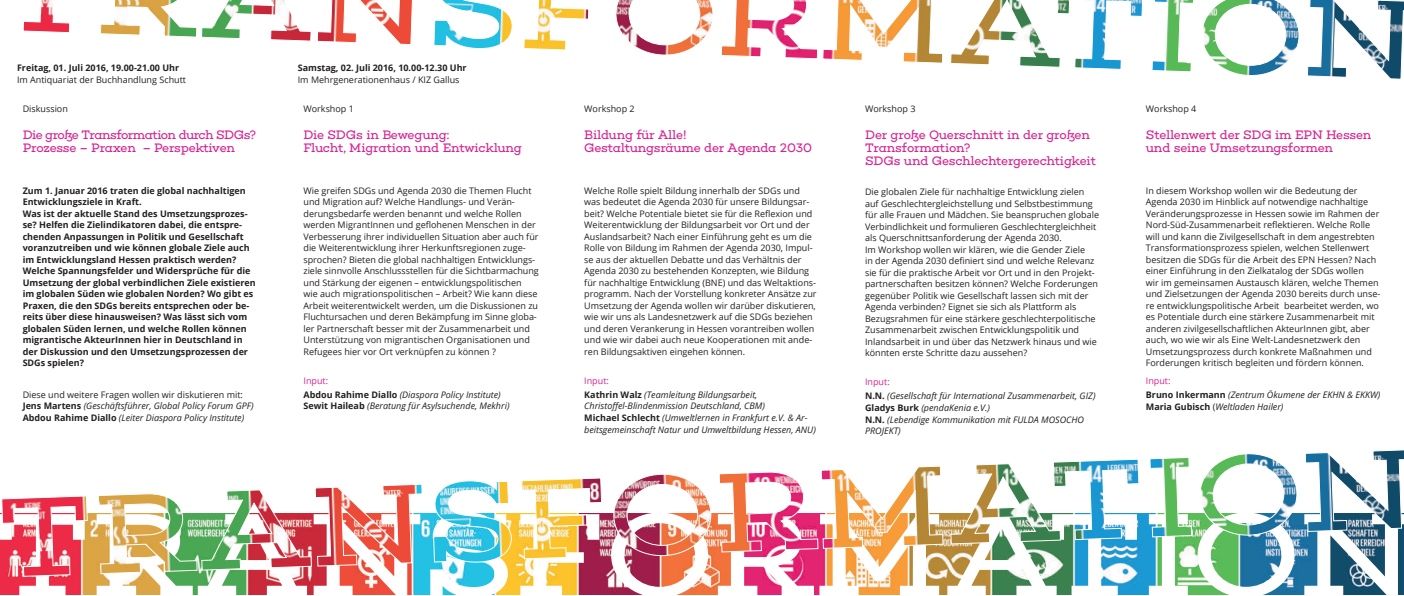
<style>
.page{position:relative;width:1404px;height:596px;background:#fff}
.page>*{position:absolute;margin:0;border:0;box-sizing:border-box;transform-origin:0 0}
.t1{font:12.5px/13px "Choplin";letter-spacing:-.025em;color:#d72291}
.t2{font:9px/11.5px "Open Sans";color:#231f20}
.t3{font:700 9px/11.5px "Open Sans";color:#231f20}
.t4{font:italic 9px/11.5px "Open Sans";color:#231f20}
.s1{font-style:normal}
.s2{font-weight:700;font-style:normal}
.s3{font-style:normal;color:#d72291}
</style>
<div class="page">
<svg style="left:0;top:513px;width:1403px;height:82px"></svg>
<img style="left:1px;top:450px;width:1402px;height:127px">
<svg style="left:23px;top:0;width:1380px;height:80px"></svg>
<p class="t3" style="left:17px;top:62px;width:164px">Freitag, 01. Juli 2016, 19.00-21.00 Uhr</p>
<p class="t2" style="left:17px;top:74px;width:170px">Im Antiquariat der Buchhandlung Schutt</p>
<p class="t2" style="left:23px;top:102px;width:47px">Diskussion</p>
<h1 class="t1" style="left:23px;top:128px;width:235px">Die große Transformation durch SDGs?<br>Prozesse – Praxen – Perspektiven</h1>
<p class="t3" style="left:23px;top:184px;width:234px">Zum 1. Januar 2016 traten die global nachhaltigen Entwicklungsziele in Kraft.<br>Was ist der aktuelle Stand des Umsetzungsprozes&shy;se? Helfen die Zielindikatoren dabei, die entspre&shy;chenden Anpassungen in Politik und Gesellschaft voranzutreiben und wie können globale Ziele auch im Entwicklungsland Hessen praktisch werden?<br>Welche Spannungsfelder und Widersprüche für die Umsetzung der global verbindlichen Ziele existieren im globalen Süden wie globalen Norden? Wo gibt es Praxen, die den SDGs bereits entsprechen oder be&shy;reits über diese hinausweisen? Was lässt sich vom globalen Süden lernen, und welche Rollen können migrantische AkteurInnen hier in Deutschland in der Diskussion und den Umsetzungsprozessen der SDGs spielen?</p>
<p class="t4" style="left:23px;top:388px;width:232px"><span class="s1">Diese und weitere Fragen wollen wir diskutieren mit:<br></span><span class="s2">Jens Martens</span> (Geschäftsführer, Global Policy Forum GPF)<br><span class="s2">Abdou Rahime Diallo</span> (Leiter Diaspora Policy Institute)</p>
<p class="t3" style="left:298px;top:62px;width:170px">Samstag, 02. Juli 2016, 10.00-12.30 Uhr</p>
<p class="t2" style="left:298px;top:74px;width:163px">Im Mehrgenerationenhaus / KIZ Gallus</p>
<p class="t2" style="left:303px;top:102px;width:52px">Workshop 1</p>
<h1 class="t1" style="left:303px;top:128px;width:220px">Die SDGs in Bewegung:<br>Flucht, Migration und Entwicklung</h1>
<p class="t2" style="left:303px;top:184px;width:237px">Wie greifen SDGs und Agenda 2030 die Themen Flucht und Migration auf? Welche Handlungs- und Verän&shy;derungsbedarfe werden benannt und welche Rollen werden MigrantInnen und geflohenen Menschen in der Verbesserung ihrer individuellen Situation aber auch für die Weiterentwicklung ihrer Herkunftsregionen zuge&shy;sprochen? Bieten die global nachhaltigen Entwicklungs&shy;ziele sinnvolle Anschlussstellen für die Sichtbarmachung und Stärkung der eigenen – entwicklungspolitischen<br>wie auch migrationspolitischen – Arbeit? Wie kann diese Arbeit weiterentwickelt werden, um die Diskussionen zu Fluchtursachen und deren Bekämpfung im Sinne globa&shy;ler Partnerschaft besser mit der Zusammenarbeit und Unterstützung von migrantischen Organisationen und Refugees hier vor Ort verknüpfen zu können ?</p>
<p class="t4" style="left:303px;top:372px;width:199px;line-height:14.3px"><span class="s3">Input:<br></span><span class="s2">Abdou Rahime Diallo</span> (Diaspora Policy Institute)</p>
<p class="t4" style="left:303px;top:400px;width:207px"><span class="s2">Sewit Haileab</span> (Beratung für Asylsuchende, Mekhri)</p>
<p class="t2" style="left:584px;top:102px;width:52px">Workshop 2</p>
<h1 class="t1" style="left:584px;top:128px;width:229px">Bildung für Alle!<br>Gestaltungsräume der Agenda 2030</h1>
<p class="t2" style="left:584px;top:184px;width:234px">Welche Rolle spielt Bildung innerhalb der SDGs und was bedeutet die Agenda 2030 für unsere Bildungsar&shy;beit? Welche Potentiale bietet sie für die Reflexion und Weiterentwicklung der Bildungsarbeit vor Ort und der Auslandsarbeit? Nach einer Einführung geht es um die Rolle von Bildung im Rahmen der Agenda 2030, Impul&shy;se aus der aktuellen Debatte und das Verhältnis der Agenda 2030 zu bestehenden Konzepten, wie Bildung für nachhaltige Entwicklung (BNE) und das Weltaktions&shy;programm. Nach der Vorstellung konkreter Ansätze zur Umsetzung der Agenda wollen wir darüber diskutieren, wie wir uns als Landesnetzwerk auf die SDGs beziehen und deren Verankerung in Hessen vorantreiben wollen und wie wir dabei auch neue Kooperationen mit ande&shy;ren Bildungsaktiven eingehen können.</p>
<p class="t4" style="left:584px;top:372px;width:175px;line-height:14.3px"><span class="s3">Input:<br></span><span class="s2">Kathrin Walz</span> (Teamleitung Bildungsarbeit,</p>
<p class="t4" style="left:584px;top:400px;width:233px">Christoffel-Blindenmission Deutschland, CBM)<br><span class="s2">Michael Schlecht</span> (Umweltlernen in Frankfurt e.V. &amp; Ar&shy;beitsgemeinschaft Natur und Umweltbildung Hessen, ANU)</p>
<p class="t2" style="left:865px;top:102px;width:52px">Workshop 3</p>
<h1 class="t1" style="left:865px;top:128px;width:232px">Der große Querschnitt in der großen<br>Transformation?<br>SDGs und Geschlechtergerechtigkeit</h1>
<p class="t2" style="left:865px;top:186px;width:235px">Die globalen Ziele für nachhaltige Entwicklung zielen auf Geschlechtergleichstellung und Selbstbestimmung für alle Frauen und Mädchen. Sie beanspruchen globale Verbindlichkeit und formulieren Geschlechtergleichheit als Querschnittsanforderung der Agenda 2030.<br>Im Workshop wollen wir klären, wie die Gender Ziele<br>in der Agenda 2030 definiert sind und welche Relevanz sie für die praktische Arbeit vor Ort und in den Projekt&shy;partnerschaften besitzen können? Welche Forderungen gegenüber Politik wie Gesellschaft lassen sich mit der Agenda verbinden? Eignet sie sich als Plattform als Bezugsrahmen für eine stärkere geschlechterpolitische Zusammenarbeit zwischen Entwicklungspolitik und Inlandsarbeit in und über das Netzwerk hinaus und wie könnten erste Schritte dazu aussehen?</p>
<p class="t4" style="left:865px;top:374px;width:232px;line-height:14.3px"><span class="s3">Input:<br></span><span class="s2">N.N.</span> (Gesellschaft für International Zusammenarbeit, GIZ)</p>
<p class="t4" style="left:865px;top:401px;width:220px"><span class="s2">Gladys Burk</span> (pendaKenia e.V.)<br><span class="s2">N.N.</span> (Lebendige Kommunikation mit FULDA MOSOCHO<br>PROJEKT)</p>
<p class="t2" style="left:1145px;top:102px;width:52px">Workshop 4</p>
<h1 class="t1" style="left:1145px;top:128px;width:227px">Stellenwert der SDG im EPN Hessen und seine Umsetzungsformen</h1>
<p class="t2" style="left:1145px;top:184px;width:236px">In diesem Workshop wollen wir die Bedeutung der Agenda 2030 im Hinblick auf notwendige nachhaltige Veränderungsprozesse in Hessen sowie im Rahmen der Nord-Süd-Zusammenarbeit reflektieren. Welche Rolle will und kann die Zivilgesellschaft in dem angestrebten Transformationsprozess spielen, welchen Stellenwert besitzen die SDGs für die Arbeit des EPN Hessen? Nach einer Einführung in den Zielkatalog der SDGs wollen<br>wir im gemeinsamen Austausch klären, welche Themen und Zielsetzungen der Agenda 2030 bereits durch unse&shy;re entwicklungspolitische Arbeit bearbeitet werden, wo es Potentiale durch eine stärkere Zusammenarbeit mit anderen zivilgesellschaftlichen AkteurInnen gibt, aber auch, wo wie wir als Eine Welt-Landesnetzwerk den Umsetzungsprozess durch konkrete Maßnahmen und Forderungen kritisch begleiten und fördern können.</p>
<p class="t4" style="left:1145px;top:373px;width:236px;line-height:14.3px"><span class="s3">Input:<br></span><span class="s2">Bruno Inkermann</span> (Zentrum Ökumene der EKHN &amp; EKKW)</p>
<p class="t4" style="left:1145px;top:400px;width:139px"><span class="s2">Maria Gubisch</span> <span class="s1">(</span>Weltladen Hailer)</p>
</div>
